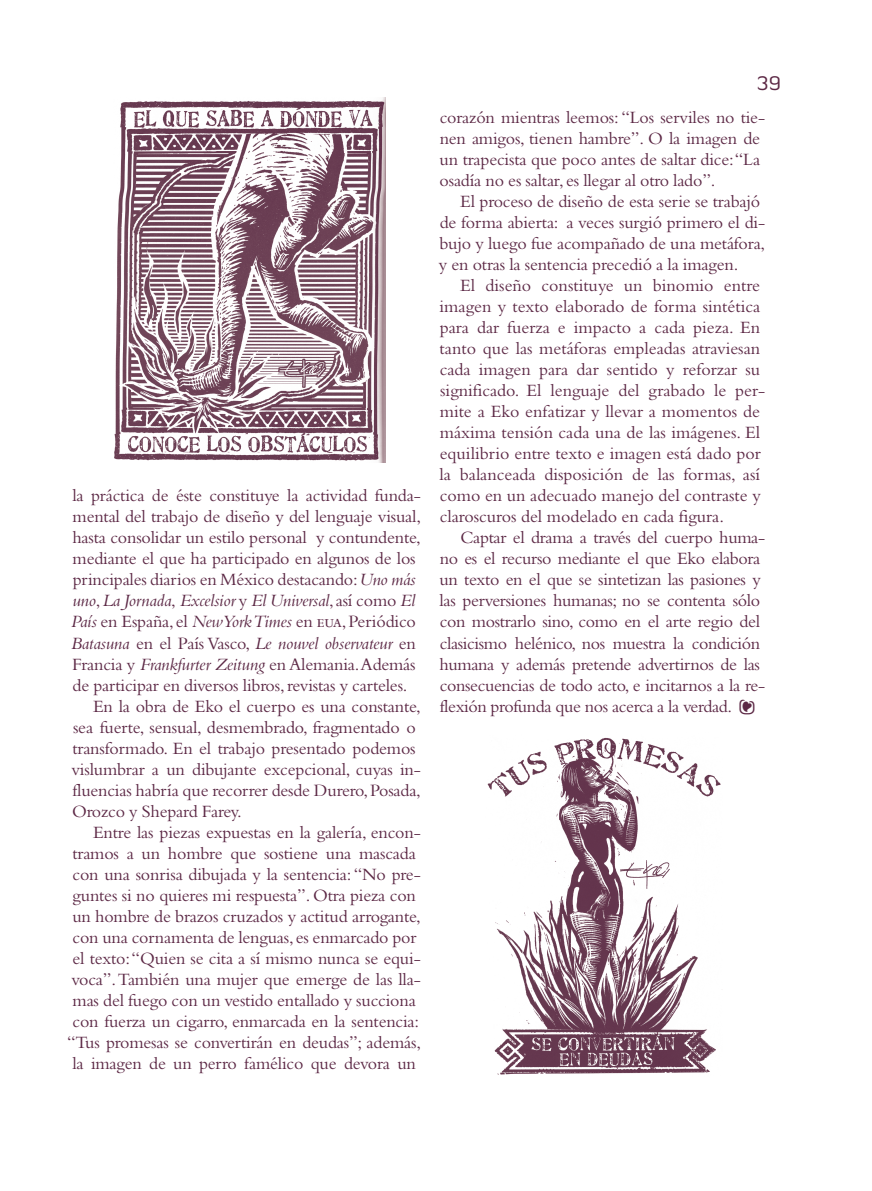
<style>
.page{position:relative;width:872px;height:1191px;background:#fff}
.page>*{position:absolute;margin:0;border:0;box-sizing:border-box;transform-origin:0 0}
.Paragraph_Style_1{font:19.5px "Diavlo";color:#5c2845}
.Cuerpo_de_texto_194{font:18px/21px "Bembo Std";letter-spacing:-.01em;color:#5c2845}
.Paragraph_Style_1-2{font:18px/21px "Bembo Std";letter-spacing:-.01em;color:#5c2845}
.s1{font-style:italic}
.s2{font-family:"Diavlo";font-size:21px}
</style>
<div class="page">
<img style="left:487px;top:737px;width:234px;height:338px">
<img style="left:114px;top:98px;width:271px;height:364px">
<p class="Paragraph_Style_1-2" style="left:71px;top:485px;width:352px">la práctica de éste constituye la actividad funda&shy;mental del trabajo de diseño y del lenguaje visual, hasta consolidar un estilo personal y contundente, mediante el que ha participado en algunos de los principales diarios en México destacando: <span class="s1">Uno más uno</span>, <span class="s1">La Jornada</span>, <span class="s1">Excelsior</span> y <span class="s1">El Universal</span>, así como <span class="s1">El País</span> en España, el <span class="s1">New York Times</span> en eua, Periódico <span class="s1">Batasuna</span> en el País Vasco, <span class="s1">Le nouvel observateur</span> en Francia y <span class="s1">Frankfurter Zeitung</span> en Alemania. Además de participar en diversos libros, revistas y carteles.</p>
<p class="Cuerpo_de_texto_194" style="left:72px;top:695px;width:351px;text-indent:22px">En la obra de Eko el cuerpo es una constante, sea fuerte, sensual, desmembrado, fragmentado o transformado. En el trabajo presentado podemos vislumbrar a un dibujante excepcional, cuyas in&shy;fluencias habría que recorrer desde Durero, Posada, Orozco y Shepard Farey.</p>
<p class="Cuerpo_de_texto_194" style="left:67px;top:821px;width:355px;text-align:right">Entre las piezas expuestas en la galería, encon&shy;tramos a un hombre que sostiene una mascada con una sonrisa dibujada y la sentencia: “No pre&shy;guntes si no quieres mi respuesta”. Otra pieza con un hombre de brazos cruzados y actitud arrogante, con una cornamenta de lenguas, es enmarcado por el texto: “Quien se cita a sí mismo nunca se equi&shy;voca”. También una mujer que emerge de las lla&shy;mas del fuego con un vestido entallado y succiona con fuerza un cigarro, enmarcada en la sentencia: “Tus promesas se convertirán en deudas”; además, la imagen de un perro famélico que devora un</p>
<p class="Paragraph_Style_1" style="left:757px;top:71px;width:25px">39</p>
<p class="Cuerpo_de_texto_194" style="left:439px;top:107px;width:327px">corazón mientras leemos: “Los serviles no tie&shy;nen amigos, tienen hambre”. O la imagen de un trapecista que poco antes de saltar dice:“La osadía no es saltar, es llegar al otro lado”.</p>
<p class="Cuerpo_de_texto_194" style="left:439px;top:191px;width:328px;text-indent:21px">El proceso de diseño de esta serie se trabajó de forma abierta: a veces surgió primero el di&shy;bujo y luego fue acompañado de una metáfora, y en otras la sentencia precedió a la imagen.</p>
<p class="Cuerpo_de_texto_194" style="left:439px;top:275px;width:327px;text-indent:21px">El diseño constituye un binomio entre imagen y texto elaborado de forma sintética para dar fuerza e impacto a cada pieza. En tanto que las metáforas empleadas atraviesan cada imagen para dar sentido y reforzar su significado. El lenguaje del grabado le per&shy;mite a Eko enfatizar y llevar a momentos de máxima tensión cada una de las imágenes. El equilibrio entre texto e imagen está dado por la balanceada disposición de las formas, así como en un adecuado manejo del contraste y claroscuros del modelado en cada figura.</p>
<p class="Cuerpo_de_texto_194" style="left:439px;top:527px;width:327px;text-indent:21px">Captar el drama a través del cuerpo huma&shy;no es el recurso mediante el que Eko elabora un texto en el que se sintetizan las pasiones y las perversiones humanas; no se contenta sólo con mostrarlo sino, como en el arte regio del clasicismo helénico, nos muestra la condición humana y además pretende advertirnos de las consecuencias de todo acto, e incitarnos a la re&shy;flexión profunda que nos acerca a la verdad. <span class="s2">∫</span></p>
</div>
